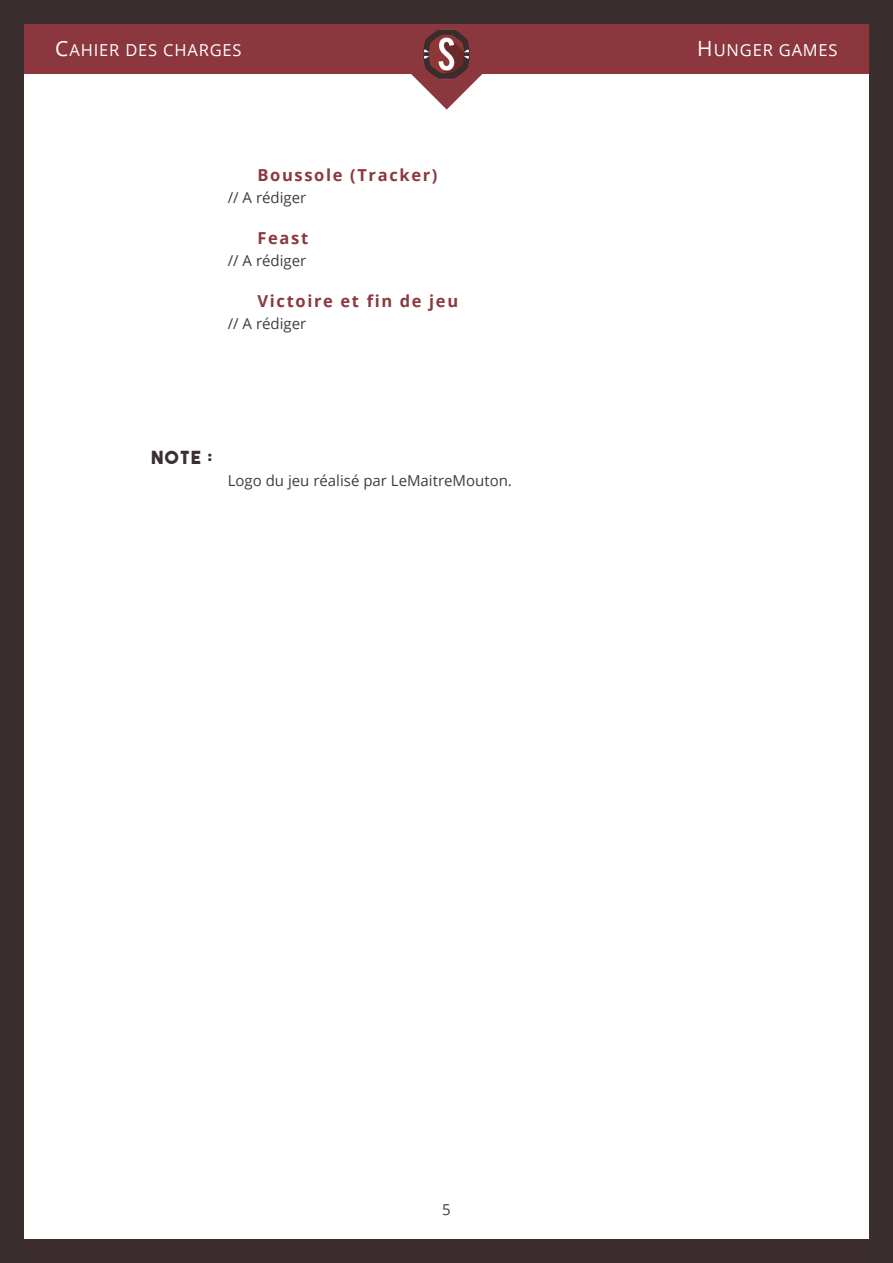
<style>
.page{position:relative;width:893px;height:1263px;background:#fff}
.page>*{position:absolute;margin:0;border:0;box-sizing:border-box;transform-origin:0 0}
.Sous_titre{font:18px "The Bold Font";color:#3b2f2f}
.Mini_titre{font:700 16.5px "Open Sans";letter-spacing:.1em;color:#8b383e}
.t1{font:16.5px "Open Sans";letter-spacing:.05em;color:#fff}
.Texte{font:15px "Open Sans";color:#3e3e3f}
.s1{font-size:21px}
</style>
<div class="page">
<div style="left:0;top:1239px;width:893px;height:24px;background:#3c2e2e"></div>
<div style="left:0;top:23px;width:893px;height:51px;background:#8b373d"></div>
<svg style="left:411px;top:74px;width:71px;height:36px"></svg>
<div style="left:0;top:0;width:893px;height:23px;background:#3a2e2e"></div>
<div style="left:0;top:0;width:23px;height:1263px;background:#3b2e2e"></div>
<div style="left:870px;top:1px;width:23px;height:1262px;background:#3b2e2e"></div>
<img style="left:421px;top:29px;width:51px;height:50px">
<p class="t1" style="left:55px;top:39px;width:188px"><span class="s1">C</span>AHIER DES CHARGES</p>
<p class="t1" style="left:697px;top:39px;width:142px"><span class="s1">H</span>UNGER GAMES</p>
<p class="Mini_titre" style="left:257px;top:163px;width:182px">Boussole (Tracker)</p>
<p class="Texte" style="left:228px;top:188px;width:80px">// A rédiger</p>
<p class="Mini_titre" style="left:257px;top:226px;width:52px">Feast</p>
<p class="Texte" style="left:228px;top:251px;width:80px">// A rédiger</p>
<p class="Mini_titre" style="left:257px;top:289px;width:202px">Victoire et fin de jeu</p>
<p class="Texte" style="left:228px;top:314px;width:80px">// A rédiger</p>
<p class="Sous_titre" style="left:151px;top:446px;width:63px">NOTE :</p>
<p class="Texte" style="left:228px;top:470px;width:286px">Logo du jeu réalisé par LeMaitreMouton.</p>
<p class="Texte" style="left:442px;top:1199px;width:10px">5</p>
</div>
